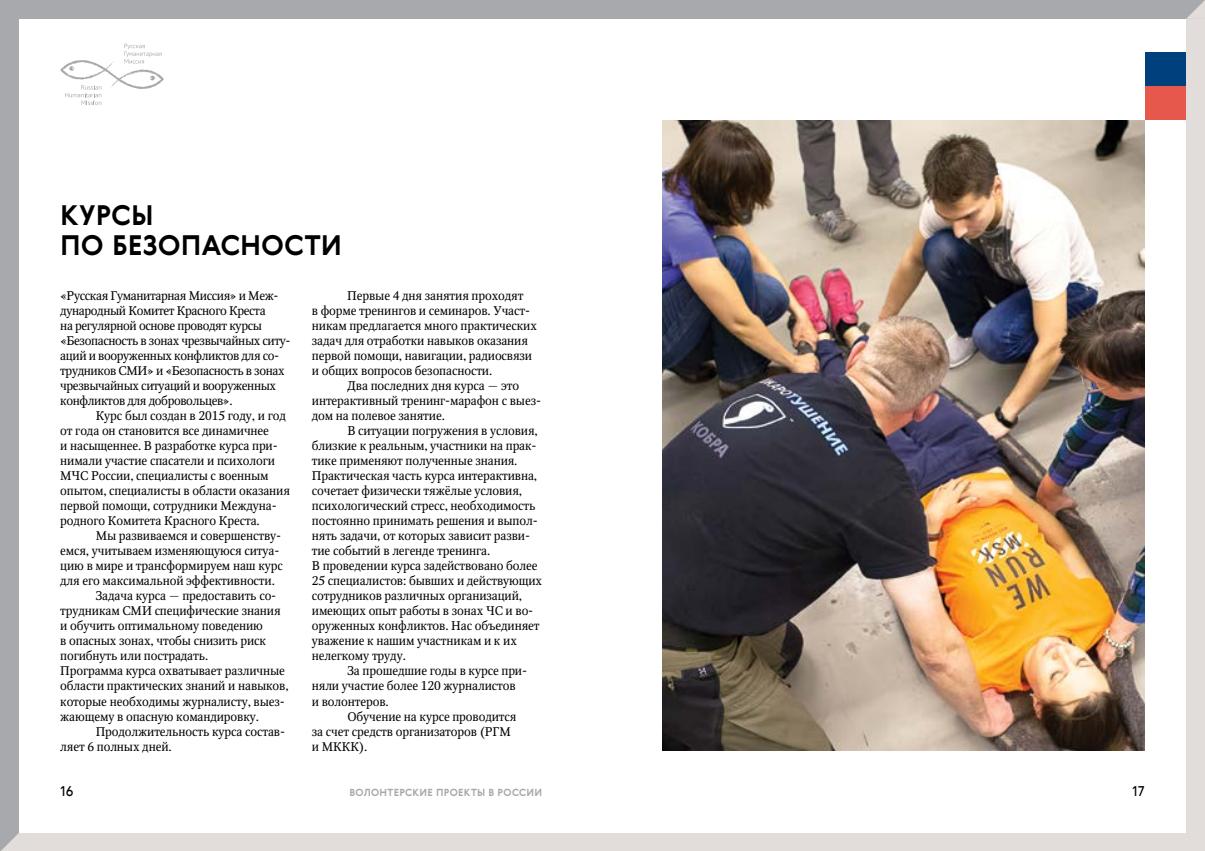
<style>
.page{position:relative;width:1205px;height:851px;background:#fff}
.page>*{position:absolute;margin:0;border:0;box-sizing:border-box;transform-origin:0 0}
.t1{font:700 27.5px/30px "Gerbera";letter-spacing:.01em;color:#000}
.t2{font:13.75px "Gerbera";color:#000101}
.t3{font:12.5px/15px "Octava";letter-spacing:-.01em;color:#000}
.t4{font:12.5px/15px "Octava";letter-spacing:-.03em;color:#000}
.t5{font:700 10px "Gerbera";letter-spacing:.03em;color:#aba7a7}
</style>
<div class="page">
<svg style="left:60px;top:44px;width:104px;height:61px"></svg>
<div style="left:1144px;top:52px;width:49px;height:51px;background:#00417d"></div>
<div style="left:1144px;top:86px;width:49px;height:34px;background:#e6584b"></div>
<div style="left:1186px;top:0;width:19px;height:850px;background:#e2dddb"></div>
<div style="left:0;top:832px;width:1205px;height:18px;background:#e2dddb"></div>
<div style="left:0;top:0;width:19px;height:850px;background:#a7a9ac"></div>
<svg style="left:2px;top:832px;width:41px;height:18px"></svg>
<div style="left:0;top:0;width:1205px;height:19px;background:#a7a9ac"></div>
<svg style="left:1186px;top:0;width:19px;height:19px"></svg>
<img style="left:663px;top:120px;width:481px;height:630px">
<h1 class="t1" style="left:60px;top:200px;width:283px">КУРСЫ<br>ПО БЕЗОПАСНОСТИ</h1>
<p class="t3" style="left:312px;top:288px;width:227px;text-indent:35px">Первые 4 дня занятия проходят<br>в форме тренингов и семинаров. Участ&shy;никам предлагается много практических задач для отработки навыков оказания первой помощи, навигации, радиосвязи и общих вопросов безопасности.</p>
<p class="t3" style="left:312px;top:378px;width:231px;text-indent:35px">Два последних дня курса — это интерактивный тренинг-марафон с выез&shy;дом на полевое занятие.</p>
<p class="t3" style="left:312px;top:423px;width:232px;text-indent:35px">В ситуации погружения в условия, близкие к реальным, участники на прак&shy;тике применяют полученные знания.<br>Практическая часть курса интерактивна, сочетает физически тяжёлые условия, психологический стресс, необходимость постоянно принимать решения и выпол&shy;нять задачи, от которых зависит разви&shy;тие событий в легенде тренинга.<br>В проведении курса задействовано более 25 специалистов: бывших и действующих сотрудников различных организаций, имеющих опыт работы в зонах ЧС и во&shy;оруженных конфликтов. Нас объединяет уважение к нашим участникам и к их нелегкому труду.</p>
<p class="t3" style="left:312px;top:663px;width:217px;text-indent:35px">За прошедшие годы в курсе при&shy;няли участие более 120 журналистов<br>и волонтеров.</p>
<p class="t3" style="left:312px;top:708px;width:206px;text-indent:35px">Обучение на курсе проводится за счет средств организаторов (РГМ и МККК).</p>
<p class="t4" style="left:60px;top:288px;width:232px">«Русская Гуманитарная Миссия» и Меж&shy;дународный Комитет Красного Креста<br>на регулярной основе проводят курсы «Безопасность в зонах чрезвычайных ситу&shy;аций и вооруженных конфликтов для со&shy;трудников СМИ» и «Безопасность в зонах чрезвычайных ситуаций и вооруженных конфликтов для добровольцев».</p>
<p class="t3" style="left:60px;top:408px;width:231px;text-indent:35px">Курс был создан в 2015 году, и год от года он становится все динамичнее<br>и насыщеннее. В разработке курса при&shy;нимали участие спасатели и психологи МЧС России, специалисты с военным опытом, специалисты в области оказания первой помощи, сотрудники Междуна&shy;родного Комитета Красного Креста.</p>
<p class="t3" style="left:96px;top:528px;width:187px">Мы развиваемся и совершенству-</p>
<p class="t3" style="left:60px;top:543px;width:221px">емся, учитываем изменяющуюся ситуа-</p>
<p class="t3" style="left:60px;top:558px;width:224px">цию в мире и трансформируем наш курс</p>
<p class="t3" style="left:60px;top:573px;width:216px">для его максимальной эффективности.</p>
<p class="t3" style="left:96px;top:588px;width:182px">Задача курса — предоставить со-</p>
<p class="t3" style="left:60px;top:603px;width:222px">трудникам СМИ специфические знания</p>
<p class="t3" style="left:60px;top:618px;width:204px">и обучить оптимальному поведению</p>
<p class="t3" style="left:60px;top:633px;width:207px">в опасных зонах, чтобы снизить риск</p>
<p class="t3" style="left:60px;top:648px;width:150px">погибнуть или пострадать.</p>
<p class="t3" style="left:60px;top:663px;width:226px">Программа курса охватывает различные</p>
<p class="t3" style="left:60px;top:678px;width:230px">области практических знаний и навыков,</p>
<p class="t3" style="left:60px;top:693px;width:226px">которые необходимы журналисту, выез-</p>
<p class="t3" style="left:60px;top:708px;width:200px">жающему в опасную командировку.</p>
<p class="t3" style="left:96px;top:723px;width:191px">Продолжительность курса состав-</p>
<p class="t3" style="left:60px;top:738px;width:113px">ляет 6 полных дней.</p>
<p class="t2" style="left:60px;top:781px;width:15px">16</p>
<p class="t5" style="left:349px;top:785px;width:194px">ВОЛОНТЕРСКИЕ ПРОЕКТ В РОССИИ</p>
<p class="t5" style="left:389px;top:785px;width:155px">ОБРАЗОВАТЕЛЬНЫЕ ПРОЕКТЫ</p>
<p class="t2" style="left:1132px;top:781px;width:14px">17</p>
</div>
